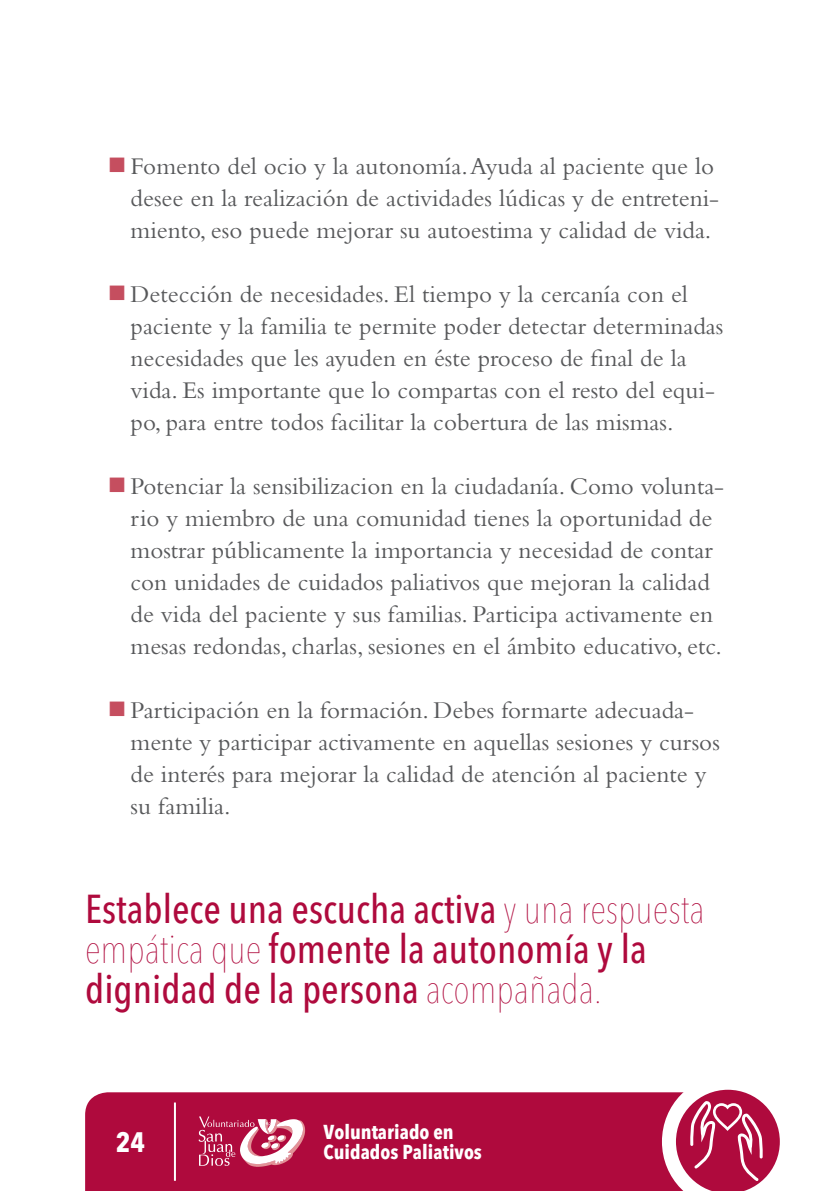
<style>
.page{position:relative;width:840px;height:1191px;background:#fff}
.page>*{position:absolute;margin:0;border:0;box-sizing:border-box;transform-origin:0 0}
.SUMARIO{font:500 condensed 40px/40px "Avenir Next LT Pro";color:#af0a3d}
.t1{font:700 condensed 27.8px "Avenir Next LT Pro";color:#fff}
.t2{font:25px/32px "Bembo Std";color:#57585a}
.t3{font:700 condensed 20px "Avenir Next LT Pro";color:#fff}
.s1{font-weight:200}
</style>
<div class="page">
<div style="left:85px;top:1092px;width:576px;height:99px;background:#af0a3d"></div>
<svg style="left:198px;top:1116px;width:107px;height:50px"></svg>
<hr style="left:174px;top:1102px;width:2px;height:78px;background:#fff">
<svg style="left:661px;top:1089px;width:119px;height:102px"></svg>
<p class="t2" style="left:130px;top:149px;width:590px">Fomento del ocio y la autonomía. Ayuda al paciente que lo desee en la realización de actividades lúdicas y de entreteni&shy;miento, eso puede mejorar su autoestima y calidad de vida.</p>
<p class="t2" style="left:130px;top:277px;width:594px">Detección de necesidades. El tiempo y la cercanía con el paciente y la familia te permite poder detectar determinadas necesidades que les ayuden en éste proceso de final de la vida. Es importante que lo compartas con el resto del equi&shy;po, para entre todos facilitar la cobertura de las mismas.</p>
<p class="t2" style="left:130px;top:469px;width:594px">Potenciar la sensibilizacion en la ciudadanía. Como volunta&shy;rio y miembro de una comunidad tienes la oportunidad de mostrar públicamente la importancia y necesidad de contar con unidades de cuidados paliativos que mejoran la calidad de vida del paciente y sus familias. Participa activamente en mesas redondas, charlas, sesiones en el ámbito educativo, etc.</p>
<p class="t2" style="left:130px;top:693px;width:590px">Participación en la formación. Debes formarte adecuada&shy;mente y participar activamente en aquellas sesiones y cursos de interés para mejorar la calidad de atención al paciente y su familia.</p>
<p class="SUMARIO" style="left:85px;top:889px;width:620px">Establece una escucha activa <span class="s1">y una respuesta empática que</span> fomente la autonomía y la dignidad de la persona <span class="s1">acompañada.</span></p>
<p class="t1" style="left:116px;top:1125px;width:31px">24</p>
<p class="t3" style="left:323px;top:1120px;width:132px">Voluntariado en</p>
<p class="t3" style="left:323px;top:1140px;width:160px">Cuidados Paliativos</p>
</div>
